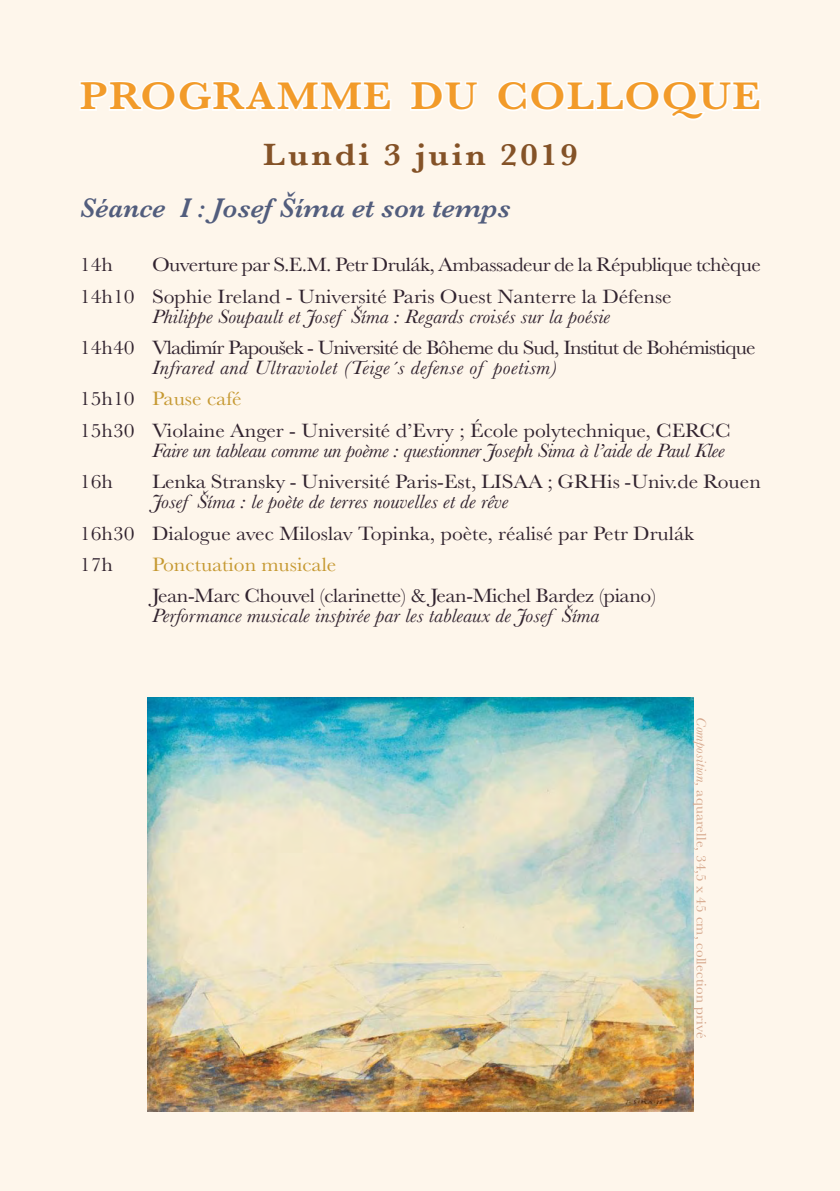
<style>
.page{position:relative;width:840px;height:1191px;background:#fff}
.page>*{position:absolute;margin:0;border:0;box-sizing:border-box;transform-origin:0 0}
.t1{font:600 40px "Baskerville";letter-spacing:.03em;color:#f29b2a;scale:1.08 1}
.t2{font:600 32px "Baskerville";letter-spacing:.08em;color:#845227;scale:1.08 1}
.t3{font:italic 600 28px "Baskerville";color:#525d7d}
.t4{font:20px/31.4px "Baskerville";color:#31232f;scale:1.08 1}
.t5{font:italic 20px "Baskerville";color:#31232f;scale:1.08 1}
.t6{font:20px/31.4px "Baskerville";letter-spacing:-.025em;color:#31232f;scale:1.08 1}
.t7{font:20px "Baskerville";letter-spacing:-.04em;color:#31232f;scale:1.08 1}
.t8{font:20px "Baskerville";letter-spacing:-.02em;color:#31232f;scale:1.08 1}
.t9{font:20px "Baskerville";color:#c69932;scale:1.08 1}
.t10{font:14px "Baskerville";letter-spacing:.01em;color:#d5a68b;scale:1.08 1}
.s1{font-style:italic}
.s2{color:#c69932}
</style>
<div class="page">
<div style="left:0;top:0;width:839px;height:1191px;background:#fef6eb"></div>
<svg style="left:80px;top:81px;width:311px;height:30px"></svg>
<svg style="left:410px;top:81px;width:68px;height:30px"></svg>
<svg style="left:497px;top:81px;width:264px;height:39px"></svg>
<img style="left:147px;top:698px;width:546px;height:413px">
<h1 class="t1" style="left:80px;top:68px;width:631px">PROGRAMME DU COLLOQUE</h1>
<h2 class="t2" style="left:263px;top:132px;width:293px">Lundi 3 juin 2019</h2>
<h3 class="t3" style="left:80px;top:189px;width:432px">Séance I : Josef Šíma et son temps</h3>
<p class="t4" style="left:80px;top:249px;width:32px">14h</p>
<p class="t6" style="left:80px;top:249px;width:631px;text-indent:72px">Ouverture par S.E.M. Petr Drulák, Ambassadeur de la République tchèque<br>14h10 Sophie Ireland - Université Paris Ouest Nanterre la Défense</p>
<p class="t5" style="left:152px;top:303px;width:425px">Philippe Soupault et Josef Šíma : Regards croisés sur la poésie</p>
<p class="t7" style="left:80px;top:335px;width:627px">14h40 Vladimír Papoušek - Université de Bôheme du Sud, Institut de Bohémistique</p>
<p class="t4" style="left:80px;top:352px;width:603px;text-indent:72px"><span class="s1">Infrared and Ultraviolet (Teige´s defense of poetism)<br></span>15h10 <span class="s2">Pause café<br></span>15h30 Violaine Anger - Université d’Evry ; École polytechnique, CERCC</p>
<p class="t5" style="left:152px;top:437px;width:531px">Faire un tableau comme un poème : questionner Joseph Sima à l’aide de Paul Klee</p>
<p class="t4" style="left:80px;top:466px;width:32px">16h</p>
<p class="t4" style="left:152px;top:466px;width:565px">Lenka Stransky - Université Paris-Est, LISAA ; GRHis -Univ.de Rouen</p>
<p class="t5" style="left:152px;top:488px;width:331px">Josef Šíma : le poète de terres nouvelles et de rêve</p>
<p class="t4" style="left:80px;top:517px;width:570px">16h30 Dialogue avec Miloslav Topinka, poète, réalisé par Petr Drulák<br>17h</p>
<p class="t9" style="left:152px;top:551px;width:172px">Ponctuation musicale</p>
<p class="t8" style="left:152px;top:583px;width:468px">Jean-Marc Chouvel (clarinette) &amp; Jean-Michel Bardez (piano)</p>
<p class="t5" style="left:152px;top:602px;width:415px">Performance musicale inspirée par les tableaux de Josef Šíma</p>
<p class="t10" style="left:709px;top:717px;width:299px;rotate:90deg"><span class="s1">Composition,</span> aquarelle, 34,5 x 45 cm, collection privé</p>
</div>
